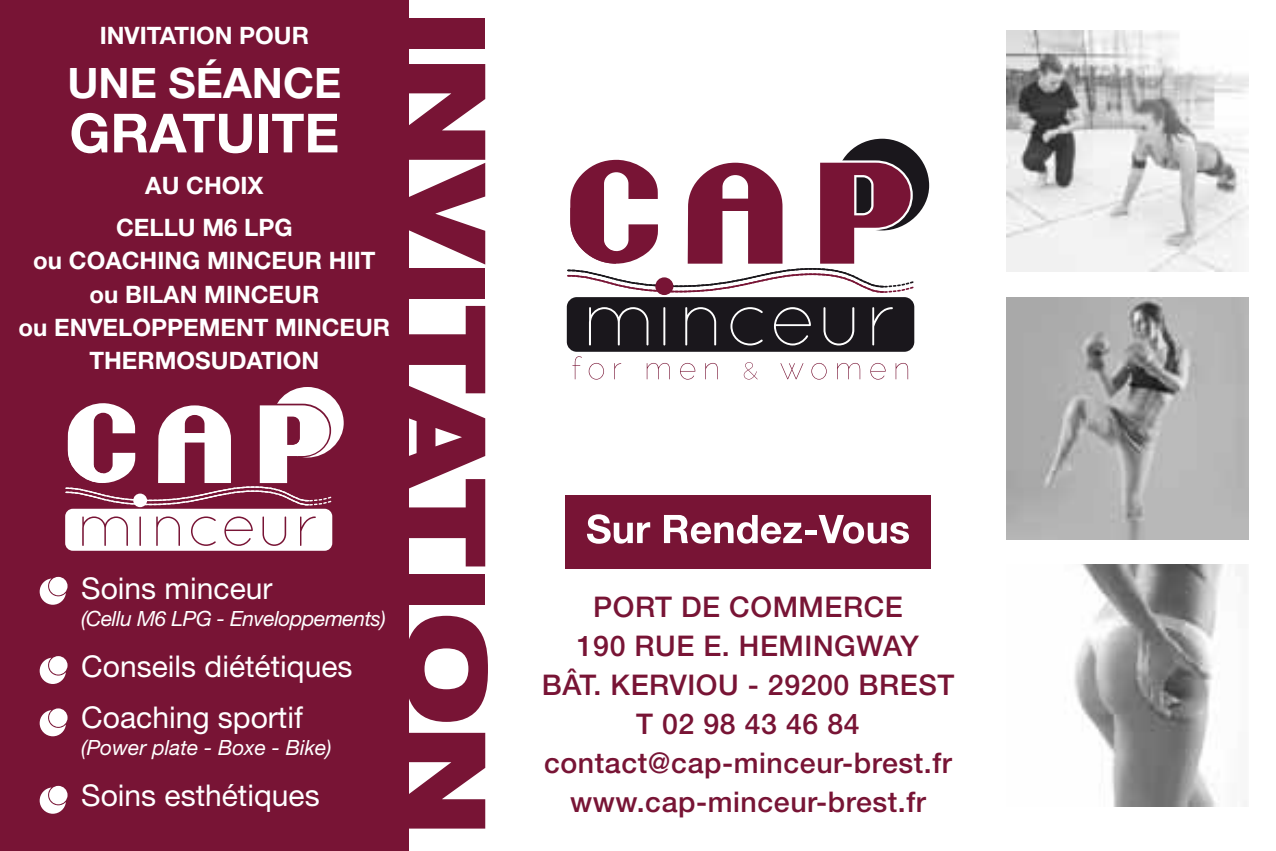
<style>
.page{position:relative;width:1276px;height:851px;background:#fff}
.page>*{position:absolute;margin:0;border:0;box-sizing:border-box;transform-origin:0 0}
.t1{font:700 54px "Helvetica Neue LT Std";color:#fff}
.t2{font:700 42px "Helvetica Neue LT Std";color:#fff}
.t3{font:30px/51px "Helvetica Neue LT Std";color:#fff}
.t4{font:500 28.5px/39px "Helvetica Neue LT Std";letter-spacing:.02em;color:#781435;text-align:center}
.t5{font:700 24px/33px "Helvetica Neue LT Std";color:#fff;text-align:center}
.t6{font:italic 21px "Helvetica Neue LT Std";letter-spacing:-.02em;color:#fff}
.t7{font:italic 21px "Helvetica Neue LT Std";color:#fff}
</style>
<div class="page">
<div style="left:567px;top:297px;width:347px;height:55px;background:#1a171c;border-radius:10px"></div>
<svg style="left:589px;top:307px;width:59px;height:38px"></svg>
<hr style="left:663px;top:307px;width:2px;height:38px;background:#fff">
<svg style="left:685px;top:307px;width:31px;height:38px"></svg>
<svg style="left:730px;top:307px;width:33px;height:38px"></svg>
<svg style="left:774px;top:307px;width:37px;height:38px"></svg>
<svg style="left:823px;top:307px;width:31px;height:38px"></svg>
<svg style="left:872px;top:307px;width:21px;height:38px"></svg>
<div style="left:835px;top:139px;width:94px;height:91px;background:#1a171c;border-radius:50%"></div>
<svg style="left:567px;top:160px;width:348px;height:133px"></svg>
<div style="left:655px;top:277px;width:18px;height:18px;background:#781435;border-radius:50%"></div>
<svg style="left:572px;top:356px;width:10px;height:23px"></svg>
<svg style="left:589px;top:363px;width:15px;height:16px"></svg>
<svg style="left:614px;top:363px;width:7px;height:16px"></svg>
<svg style="left:647px;top:363px;width:23px;height:16px"></svg>
<svg style="left:680px;top:363px;width:15px;height:16px"></svg>
<svg style="left:705px;top:363px;width:13px;height:16px"></svg>
<svg style="left:744px;top:362px;width:14px;height:17px"></svg>
<svg style="left:780px;top:363px;width:23px;height:16px"></svg>
<svg style="left:811px;top:363px;width:15px;height:16px"></svg>
<svg style="left:837px;top:363px;width:23px;height:16px"></svg>
<svg style="left:870px;top:363px;width:15px;height:16px"></svg>
<svg style="left:895px;top:363px;width:13px;height:16px"></svg>
<div style="left:0;top:0;width:409px;height:850px;background:#781435"></div>
<div style="left:408px;top:18px;width:77px;height:31px;background:#781435"></div>
<svg style="left:409px;top:64px;width:76px;height:200px"></svg>
<div style="left:408px;top:268px;width:77px;height:30px;background:#781435"></div>
<svg style="left:409px;top:306px;width:76px;height:260px"></svg>
<div style="left:408px;top:574px;width:77px;height:30px;background:#781435"></div>
<svg style="left:409px;top:615px;width:79px;height:106px"></svg>
<svg style="left:409px;top:732px;width:76px;height:96px"></svg>
<svg style="left:65px;top:387px;width:279px;height:163px"></svg>
<svg style="left:40px;top:578px;width:26px;height:26px"></svg>
<div style="left:49px;top:576px;width:19px;height:19px;background:#fff;border-radius:50%"></div>
<svg style="left:40px;top:657px;width:26px;height:27px"></svg>
<div style="left:49px;top:656px;width:19px;height:18px;background:#fff;border-radius:50%"></div>
<svg style="left:40px;top:710px;width:26px;height:26px"></svg>
<div style="left:49px;top:708px;width:19px;height:18px;background:#fff;border-radius:50%"></div>
<svg style="left:40px;top:787px;width:26px;height:26px"></svg>
<div style="left:49px;top:785px;width:19px;height:19px;background:#fff;border-radius:50%"></div>
<div style="left:565px;top:495px;width:365px;height:73px;background:#781435"></div>
<svg style="left:587px;top:514px;width:63px;height:29px"></svg>
<svg style="left:664px;top:515px;width:138px;height:28px"></svg>
<hr style="left:805px;top:530px;width:12px;height:4px;background:#fff">
<svg style="left:818px;top:515px;width:91px;height:28px"></svg>
<img style="left:1006px;top:297px;width:242px;height:242px">
<img style="left:1006px;top:30px;width:242px;height:242px">
<img style="left:1074px;top:564px;width:173px;height:242px">
<p class="t5" style="left:100px;top:19px;width:211px">INVITATION POUR</p>
<h2 class="t2" style="left:67px;top:57px;width:275px">UNE SÉANCE</h2>
<h1 class="t1" style="left:69px;top:100px;width:271px">GRATUITE</h1>
<p class="t5" style="left:116px;top:164px;width:178px;line-height:42px">AU CHOIX<br>CELLU M6 LPG</p>
<p class="t5" style="left:19px;top:244px;width:373px">ou COACHING MINCEUR HIIT ou BILAN MINCEUR<br>ou ENVELOPPEMENT MINCEUR<br>THERMOSUDATION</p>
<p class="t3" style="left:81px;top:562px;width:193px">Soins minceur</p>
<p class="t6" style="left:81px;top:606px;width:306px">(Cellu M6 LPG - Enveloppements)</p>
<p class="t3" style="left:81px;top:640px;width:273px">Conseils diététiques<br>Coaching sportif</p>
<p class="t7" style="left:81px;top:735px;width:252px">(Power plate - Boxe - Bike)</p>
<p class="t3" style="left:81px;top:769px;width:240px">Soins esthétiques</p>
<p class="t4" style="left:542px;top:586px;width:414px">PORT DE COMMERCE<br>190 RUE E. HEMINGWAY<br>BÂT. KERVIOU - 29200 BREST<br>T 02 98 43 46 84 contact@cap-minceur-brest.fr www.cap-minceur-brest.fr</p>
</div>
